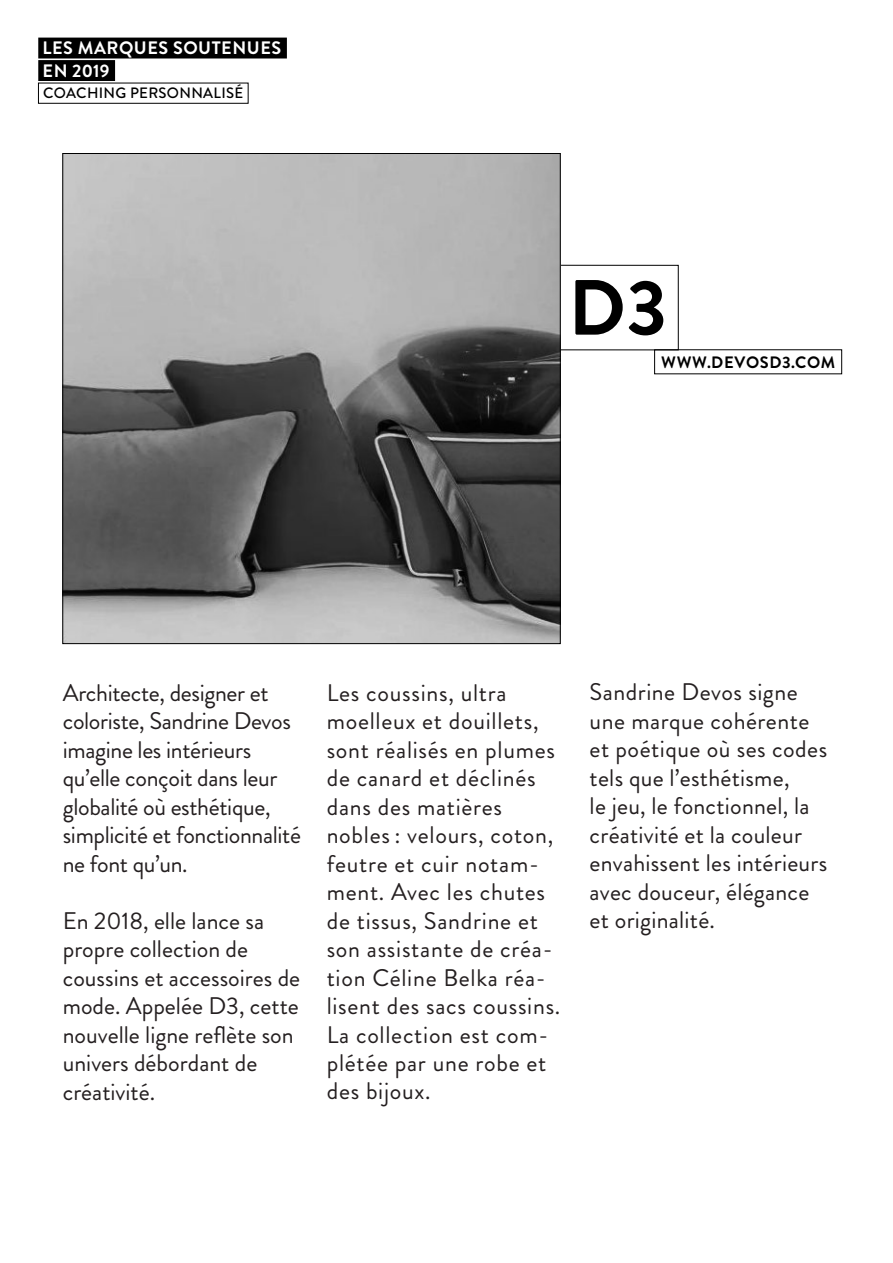
<style>
.page{position:relative;width:893px;height:1263px;background:#fff}
.page>*{position:absolute;margin:0;border:0;box-sizing:border-box;transform-origin:0 0}
.t1{font:700 78px "Brandon Grotesque";color:#000}
.t2{font:24px/28.5px "Brandon Grotesque";letter-spacing:.01em;color:#241f20}
.t3{font:24px/28.5px "Brandon Grotesque";letter-spacing:.03em;color:#241f20}
.t4{font:24px/28.5px "Brandon Grotesque";letter-spacing:-.015em;color:#241f20}
.t5{font:700 18px/22.5px "Brandon Grotesque";letter-spacing:.03em;color:#fff}
.t6{font:700 16.5px "Brandon Grotesque";letter-spacing:.04em;color:#000}
.t7{font:500 15px "Brandon Grotesque";letter-spacing:.02em;color:#000}
</style>
<div class="page">
<div style="left:560px;top:265px;width:119px;height:85px;border:1px solid #000"></div>
<img style="left:64px;top:155px;width:495px;height:487px">
<div style="left:38px;top:38px;width:249px;height:20px;background:#000"></div>
<div style="left:38px;top:60px;width:77px;height:21px;background:#000"></div>
<p class="t5" style="left:43px;top:37px;width:240px">LES MARQUES SOUTENUES<br>EN 2019</p>
<p class="t7" style="left:43px;top:83px;width:202px">COACHING PERSONNALISÉ</p>
<h1 class="t1" style="left:568px;top:253px;width:100px">D3</h1>
<p class="t6" style="left:661px;top:350px;width:175px">WWW.DEVOSD3.COM</p>
<p class="t4" style="left:63px;top:679px;width:240px">Architecte, designer et coloriste, Sandrine Devos imagine les intérieurs qu’elle conçoit dans leur globalité où esthétique, simplicité et fonctionnalité ne font qu’un.</p>
<p class="t2" style="left:63px;top:906px;width:239px">En 2018, elle lance sa propre collection de coussins et accessoires de mode. Appelée D3, cette nouvelle ligne reflète son univers débordant de créativité.</p>
<p class="t3" style="left:327px;top:678px;width:235px">Les coussins, ultra moelleux et douillets, sont réalisés en plumes de canard et déclinés dans des matières nobles : velours, coton, feutre et cuir notam&shy;ment. Avec les chutes de tissus, Sandrine et son assistante de créa&shy;tion Céline Belka réa&shy;lisent des sacs coussins.<br>La collection est com&shy;plétée par une robe et des bijoux.</p>
<p class="t2" style="left:590px;top:678px;width:239px">Sandrine Devos signe une marque cohérente et poétique où ses codes tels que l’esthétisme,<br>le jeu, le fonctionnel, la créativité et la couleur envahissent les intérieurs avec douceur, élégance et originalité.</p>
</div>
